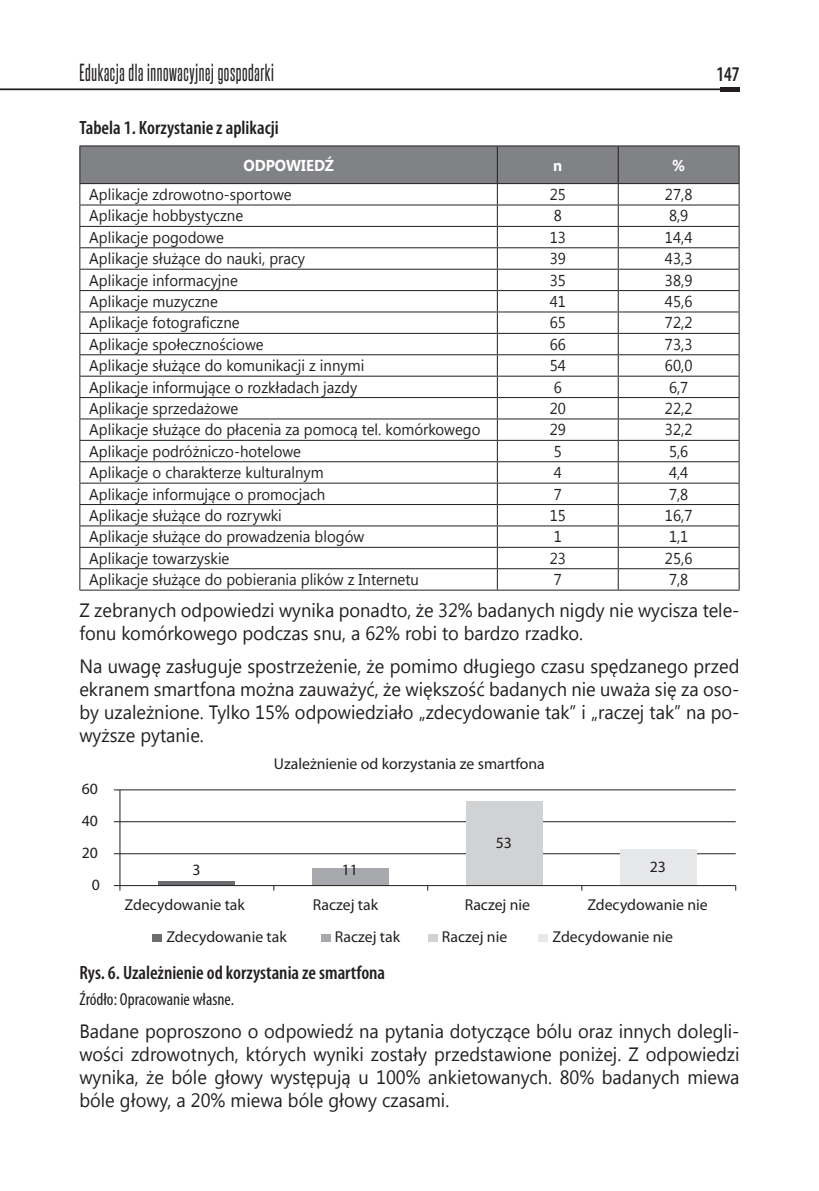
<style>
.page{position:relative;width:819px;height:1191px;background:#fff}
.page>*{position:absolute;margin:0;border:0;box-sizing:border-box;transform-origin:0 0}
.t1{font:21px "Steelfish Rg";letter-spacing:.03em;color:#231f20;scale:.9 1}
.t2{font:600 condensed 21px "Myriad Pro";color:#231f20;scale:.9 1}
.podstawowy{font:19.25px/23.1px "Segoe UI";color:#231f20;text-align:justify;scale:.95 1}
.Rysunek_wykres{font:600 condensed 19.25px "Myriad Pro";color:#231f20}
.tabela_tytul{font:600 condensed 19.25px "Myriad Pro";color:#231f20}
.rys_zrodlo{font:condensed 17.5px "Myriad Pro";color:#231f20}
.tabela_podst_srodek{font:15.75px "Segoe UI";color:#231f20;scale:.95 1}
.t3{font:15.75px "Myriad Pro";color:#231f20}
.główka_tab{font:700 15.75px "Segoe UI";color:#fff;scale:.95 1}
</style>
<div class="page">
<hr style="left:0;top:88px;width:739px;height:2px;background:#231f20">
<div style="left:719px;top:87px;width:20px;height:5px;background:#231f20"></div>
<hr style="left:79px;top:145px;width:418px;height:1px;background:#231f20">
<hr style="left:497px;top:145px;width:121px;height:1px;background:#231f20">
<hr style="left:618px;top:145px;width:121px;height:1px;background:#231f20">
<hr style="left:79px;top:589px;width:418px;height:1px;background:#231f20">
<hr style="left:497px;top:589px;width:121px;height:1px;background:#231f20">
<hr style="left:618px;top:589px;width:121px;height:1px;background:#231f20">
<svg style="left:79px;top:146px;width:660px;height:443px"></svg>
<hr style="left:120px;top:789px;width:615px;height:1px;background:#231f20">
<hr style="left:120px;top:821px;width:615px;height:1px;background:#231f20">
<hr style="left:120px;top:853px;width:615px;height:1px;background:#231f20">
<hr style="left:158px;top:881px;width:77px;height:4px;background:#6c6d70">
<div style="left:312px;top:868px;width:77px;height:17px;background:#a8a9ad"></div>
<div style="left:466px;top:801px;width:77px;height:84px;background:#d1d2d4"></div>
<div style="left:620px;top:849px;width:77px;height:36px;background:#e6e7e9"></div>
<hr style="left:119px;top:790px;width:1px;height:95px;background:#231f20">
<hr style="left:120px;top:885px;width:615px;height:1px;background:#231f20">
<svg style="left:114px;top:885px;width:6px;height:5px"></svg>
<div style="left:152px;top:934px;width:10px;height:7px;background:#6c6d70"></div>
<div style="left:321px;top:934px;width:10px;height:7px;background:#a8a9ad"></div>
<div style="left:428px;top:934px;width:9px;height:7px;background:#d1d2d4"></div>
<div style="left:538px;top:934px;width:10px;height:7px;background:#e6e7e9"></div>
<h1 class="t1" style="left:79px;top:59px;width:218px">Edukacja dla innowacyjnej gospodarki</h1>
<h1 class="t2" style="left:716px;top:62px;width:27px">147</h1>
<p class="tabela_tytul" style="left:79px;top:117px;width:201px">Tabela 1. Korzystanie z aplikacji</p>
<p class="główka_tab" style="left:243px;top:154px;width:97px">ODPOWIEDŹ</p>
<p class="główka_tab" style="left:553px;top:154px;width:11px">n</p>
<p class="główka_tab" style="left:672px;top:154px;width:15px">%</p>
<p class="tabela_podst_srodek" style="left:89px;top:183px;width:214px">Aplikacje zdrowotno-sportowe</p>
<p class="tabela_podst_srodek" style="left:549px;top:183px;width:18px">25</p>
<p class="tabela_podst_srodek" style="left:665px;top:183px;width:30px">27,8</p>
<p class="tabela_podst_srodek" style="left:89px;top:205px;width:163px">Aplikacje hobbystyczne</p>
<p class="tabela_podst_srodek" style="left:553px;top:205px;width:10px">8</p>
<p class="tabela_podst_srodek" style="left:669px;top:205px;width:22px">8,9</p>
<p class="tabela_podst_srodek" style="left:89px;top:226px;width:143px">Aplikacje pogodowe</p>
<p class="tabela_podst_srodek" style="left:549px;top:226px;width:18px">13</p>
<p class="tabela_podst_srodek" style="left:665px;top:226px;width:30px">14,4</p>
<p class="tabela_podst_srodek" style="left:89px;top:248px;width:229px">Aplikacje służące do nauki, pracy</p>
<p class="tabela_podst_srodek" style="left:549px;top:248px;width:18px">39</p>
<p class="tabela_podst_srodek" style="left:665px;top:248px;width:30px">43,3</p>
<p class="tabela_podst_srodek" style="left:89px;top:269px;width:158px">Aplikacje informacyjne</p>
<p class="tabela_podst_srodek" style="left:549px;top:269px;width:18px">35</p>
<p class="tabela_podst_srodek" style="left:665px;top:269px;width:30px">38,9</p>
<p class="tabela_podst_srodek" style="left:89px;top:290px;width:137px">Aplikacje muzyczne</p>
<p class="tabela_podst_srodek" style="left:549px;top:290px;width:18px">41</p>
<p class="tabela_podst_srodek" style="left:665px;top:290px;width:30px">45,6</p>
<p class="tabela_podst_srodek" style="left:89px;top:312px;width:160px">Aplikacje fotograficzne</p>
<p class="tabela_podst_srodek" style="left:549px;top:312px;width:18px">65</p>
<p class="tabela_podst_srodek" style="left:665px;top:312px;width:30px">72,2</p>
<p class="tabela_podst_srodek" style="left:89px;top:333px;width:185px">Aplikacje społecznościowe</p>
<p class="tabela_podst_srodek" style="left:549px;top:333px;width:18px">66</p>
<p class="tabela_podst_srodek" style="left:665px;top:333px;width:30px">73,3</p>
<p class="tabela_podst_srodek" style="left:89px;top:355px;width:291px">Aplikacje służące do komunikacji z innymi</p>
<p class="tabela_podst_srodek" style="left:549px;top:355px;width:18px">54</p>
<p class="tabela_podst_srodek" style="left:665px;top:355px;width:30px">60,0</p>
<p class="tabela_podst_srodek" style="left:89px;top:376px;width:283px">Aplikacje informujące o rozkładach jazdy</p>
<p class="tabela_podst_srodek" style="left:553px;top:376px;width:10px">6</p>
<p class="tabela_podst_srodek" style="left:669px;top:376px;width:22px">6,7</p>
<p class="tabela_podst_srodek" style="left:89px;top:397px;width:158px">Aplikacje sprzedażowe</p>
<p class="tabela_podst_srodek" style="left:549px;top:397px;width:18px">20</p>
<p class="tabela_podst_srodek" style="left:665px;top:397px;width:30px">22,2</p>
<p class="tabela_podst_srodek" style="left:89px;top:419px;width:413px">Aplikacje służące do płacenia za pomocą tel. komórkowego</p>
<p class="tabela_podst_srodek" style="left:549px;top:419px;width:18px">29</p>
<p class="tabela_podst_srodek" style="left:665px;top:419px;width:30px">32,2</p>
<p class="tabela_podst_srodek" style="left:89px;top:440px;width:224px">Aplikacje podróżniczo-hotelowe</p>
<p class="tabela_podst_srodek" style="left:553px;top:440px;width:10px">5</p>
<p class="tabela_podst_srodek" style="left:669px;top:440px;width:22px">5,6</p>
<p class="tabela_podst_srodek" style="left:89px;top:461px;width:248px">Aplikacje o charakterze kulturalnym</p>
<p class="tabela_podst_srodek" style="left:553px;top:461px;width:10px">4</p>
<p class="tabela_podst_srodek" style="left:669px;top:461px;width:22px">4,4</p>
<p class="tabela_podst_srodek" style="left:89px;top:483px;width:250px">Aplikacje informujące o promocjach</p>
<p class="tabela_podst_srodek" style="left:553px;top:483px;width:10px">7</p>
<p class="tabela_podst_srodek" style="left:669px;top:483px;width:22px">7,8</p>
<p class="tabela_podst_srodek" style="left:89px;top:504px;width:204px">Aplikacje służące do rozrywki</p>
<p class="tabela_podst_srodek" style="left:549px;top:504px;width:18px">15</p>
<p class="tabela_podst_srodek" style="left:665px;top:504px;width:30px">16,7</p>
<p class="tabela_podst_srodek" style="left:89px;top:526px;width:291px">Aplikacje służące do prowadzenia blogów</p>
<p class="tabela_podst_srodek" style="left:553px;top:526px;width:10px">1</p>
<p class="tabela_podst_srodek" style="left:669px;top:526px;width:22px">1,1</p>
<p class="tabela_podst_srodek" style="left:89px;top:547px;width:149px">Aplikacje towarzyskie</p>
<p class="tabela_podst_srodek" style="left:549px;top:547px;width:18px">23</p>
<p class="tabela_podst_srodek" style="left:665px;top:547px;width:30px">25,6</p>
<p class="tabela_podst_srodek" style="left:89px;top:568px;width:348px">Aplikacje służące do pobierania plików z Internetu</p>
<p class="tabela_podst_srodek" style="left:553px;top:568px;width:10px">7</p>
<p class="tabela_podst_srodek" style="left:669px;top:568px;width:22px">7,8</p>
<p class="podstawowy" style="left:79px;top:597px;width:696px">Z zebranych odpowiedzi wynika ponadto, że 32% badanych nigdy nie wycisza tele&shy;fonu komórkowego podczas snu, a 62% robi to bardzo rzadko.</p>
<p class="podstawowy" style="left:79px;top:653px;width:696px">Na uwagę zasługuje spostrzeżenie, że pomimo długiego czasu spędzanego przed ekranem smartfona można zauważyć, że większość badanych nie uważa się za oso&shy;by uzależnione. Tylko 15% odpowiedziało „zdecydowanie tak” i „raczej tak” na po&shy;wyższe pytanie.</p>
<p class="t3" style="left:82px;top:779px;width:18px">60</p>
<p class="t3" style="left:82px;top:811px;width:18px">40</p>
<p class="t3" style="left:82px;top:843px;width:18px">20</p>
<p class="t3" style="left:92px;top:875px;width:10px">0</p>
<p class="t3" style="left:274px;top:754px;width:272px">Uzależnienie od korzystania ze smartfona</p>
<p class="t3" style="left:192px;top:860px;width:10px">3</p>
<p class="t3" style="left:342px;top:860px;width:18px">11</p>
<p class="t3" style="left:495px;top:833px;width:18px">53</p>
<p class="t3" style="left:649px;top:857px;width:18px">23</p>
<p class="t3" style="left:125px;top:895px;width:122px">Zdecydowanie tak</p>
<p class="t3" style="left:313px;top:895px;width:67px">Raczej tak</p>
<p class="t3" style="left:464px;top:895px;width:67px">Raczej nie</p>
<p class="t3" style="left:587px;top:895px;width:122px">Zdecydowanie nie</p>
<p class="t3" style="left:166px;top:927px;width:122px">Zdecydowanie tak</p>
<p class="t3" style="left:335px;top:927px;width:67px">Raczej tak</p>
<p class="t3" style="left:442px;top:927px;width:67px">Raczej nie</p>
<p class="t3" style="left:552px;top:927px;width:122px">Zdecydowanie nie</p>
<p class="Rysunek_wykres" style="left:79px;top:962px;width:307px">Rys. 6. Uzależnienie od korzystania ze smartfona</p>
<p class="rys_zrodlo" style="left:79px;top:988px;width:156px">Źródło: Opracowanie własne.</p>
<p class="podstawowy" style="left:79px;top:1018px;width:696px">Badane poproszono o odpowiedź na pytania dotyczące bólu oraz innych dolegli&shy;wości zdrowotnych, których wyniki zostały przedstawione poniżej. Z odpowiedzi wynika, że bóle głowy występują u 100% ankietowanych. 80% badanych miewa bóle głowy, a 20% miewa bóle głowy czasami.</p>
</div>
